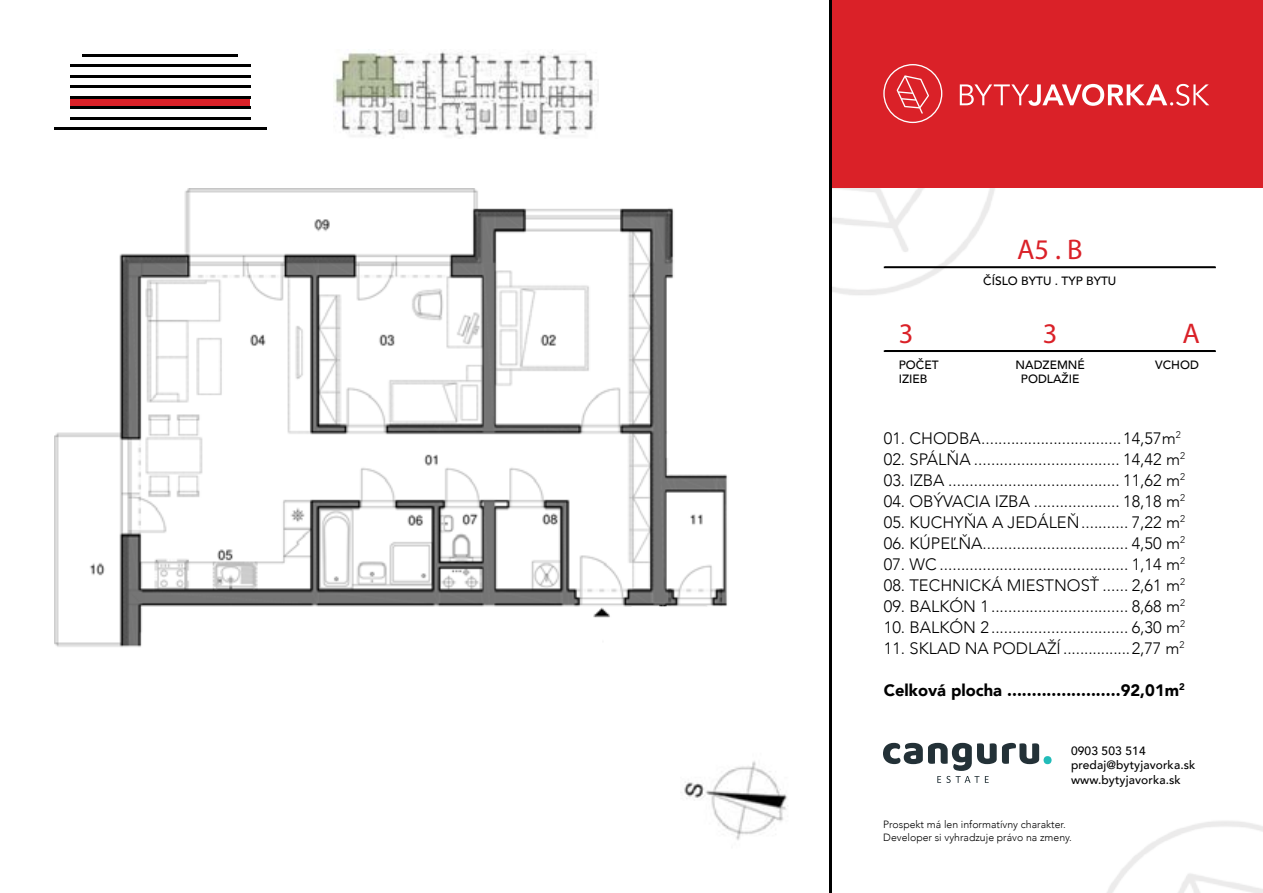
<style>
.page{position:relative;width:1263px;height:893px;background:#fff}
.page>*{position:absolute;margin:0;border:0;box-sizing:border-box;transform-origin:0 0}
.t1{font:28.5px "Myriad Pro";color:#da2128}
.t2{font:300 16.5px "Avenir";color:#000}
.t3{font:900 16.5px "Avenir";color:#000}
.t4{font:500 12px/14.4px "Avenir";color:#000}
.t5{font:300 10.5px/12.6px "Avenir";color:#000}
</style>
<div class="page">
<div style="left:70px;top:97px;width:180px;height:9px;background:#da2128"></div>
<img style="left:832px;top:187px;width:171px;height:108px">
<div style="left:831px;top:0;width:432px;height:187px;background:#da2128"></div>
<svg style="left:960px;top:84px;width:249px;height:22px"></svg>
<svg style="left:883px;top:64px;width:59px;height:59px"></svg>
<hr style="left:830px;top:0;width:2px;height:893px;background:#000">
<hr style="left:54px;top:127px;width:213px;height:3px;background:#000">
<hr style="left:70px;top:117px;width:181px;height:2px;background:#000">
<hr style="left:70px;top:106px;width:181px;height:3px;background:#000">
<hr style="left:70px;top:96px;width:181px;height:2px;background:#000">
<hr style="left:70px;top:85px;width:181px;height:3px;background:#000">
<hr style="left:70px;top:75px;width:181px;height:2px;background:#000">
<hr style="left:70px;top:64px;width:181px;height:3px;background:#000">
<hr style="left:83px;top:54px;width:155px;height:2px;background:#000">
<img style="left:54px;top:189px;width:673px;height:458px">
<img style="left:684px;top:761px;width:104px;height:79px">
<div style="left:884px;top:266px;width:332px;height:2px;border:2px solid #000"></div>
<div style="left:884px;top:350px;width:332px;height:2px;border:2px solid #000"></div>
<img style="left:333px;top:49px;width:266px;height:88px">
<svg style="left:883px;top:743px;width:168px;height:40px"></svg>
<div style="left:631px;top:606px;width:158px;height:79px;background:#fff"></div>
<h1 class="t1" style="left:1017px;top:232px;width:67px">A5 . B</h1>
<p class="t4" style="left:983px;top:273px;width:135px">ČÍSLO BYTU . TYP BYTU</p>
<h1 class="t1" style="left:1043px;top:316px;width:16px">3</h1>
<h1 class="t1" style="left:1182px;top:316px;width:19px">A</h1>
<h1 class="t1" style="left:899px;top:316px;width:16px">3</h1>
<p class="t4" style="left:899px;top:357px;width:41px">POČET<br>IZIEB</p>
<p class="t4" style="left:1016px;top:357px;width:71px;text-align:center">NADZEMNÉ<br>PODLAŽIE</p>
<p class="t4" style="left:1155px;top:357px;width:45px">VCHOD</p>
<p class="t2" style="left:884px;top:428px;width:299px">01. CHODBA.................................14,57m<sup>2</sup></p>
<p class="t2" style="left:884px;top:449px;width:303px">02. SPÁLŇA .................................. 14,42 m<sup>2</sup></p>
<p class="t2" style="left:884px;top:470px;width:303px">03. IZBA ........................................ 11,62 m<sup>2</sup></p>
<p class="t2" style="left:884px;top:491px;width:303px">04. OBÝVACIA IZBA .................... 18,18 m<sup>2</sup></p>
<p class="t2" style="left:884px;top:512px;width:303px">05. KUCHYŇA A JEDÁLEŇ........... 7,22 m<sup>2</sup></p>
<p class="t2" style="left:884px;top:533px;width:303px">06. KÚPEĽŇA.................................. 4,50 m<sup>2</sup></p>
<p class="t2" style="left:884px;top:554px;width:303px">07. WC ............................................ 1,14 m<sup>2</sup></p>
<p class="t2" style="left:884px;top:575px;width:303px">08. TECHNICKÁ MIESTNOSŤ ...... 2,61 m<sup>2</sup></p>
<p class="t2" style="left:884px;top:596px;width:303px">09. BALKÓN 1................................ 8,68 m<sup>2</sup></p>
<p class="t2" style="left:884px;top:617px;width:303px">10. BALKÓN 2................................ 6,30 m<sup>2</sup></p>
<p class="t2" style="left:884px;top:638px;width:302px">11. SKLAD NA PODLAŽÍ ................2,77 m<sup>2</sup></p>
<p class="t3" style="left:884px;top:676px;width:303px">Celková plocha .......................92,01m<sup>2</sup></p>
<p class="t4" style="left:1071px;top:743px;width:126px">0903 503 514 predaj@bytyjavorka.sk www.bytyjavorka.sk</p>
<p class="t5" style="left:883px;top:819px;width:190px">Prospekt má len informatívny charakter.<br>Developer si vyhradzuje právo na zmeny.</p>
</div>
